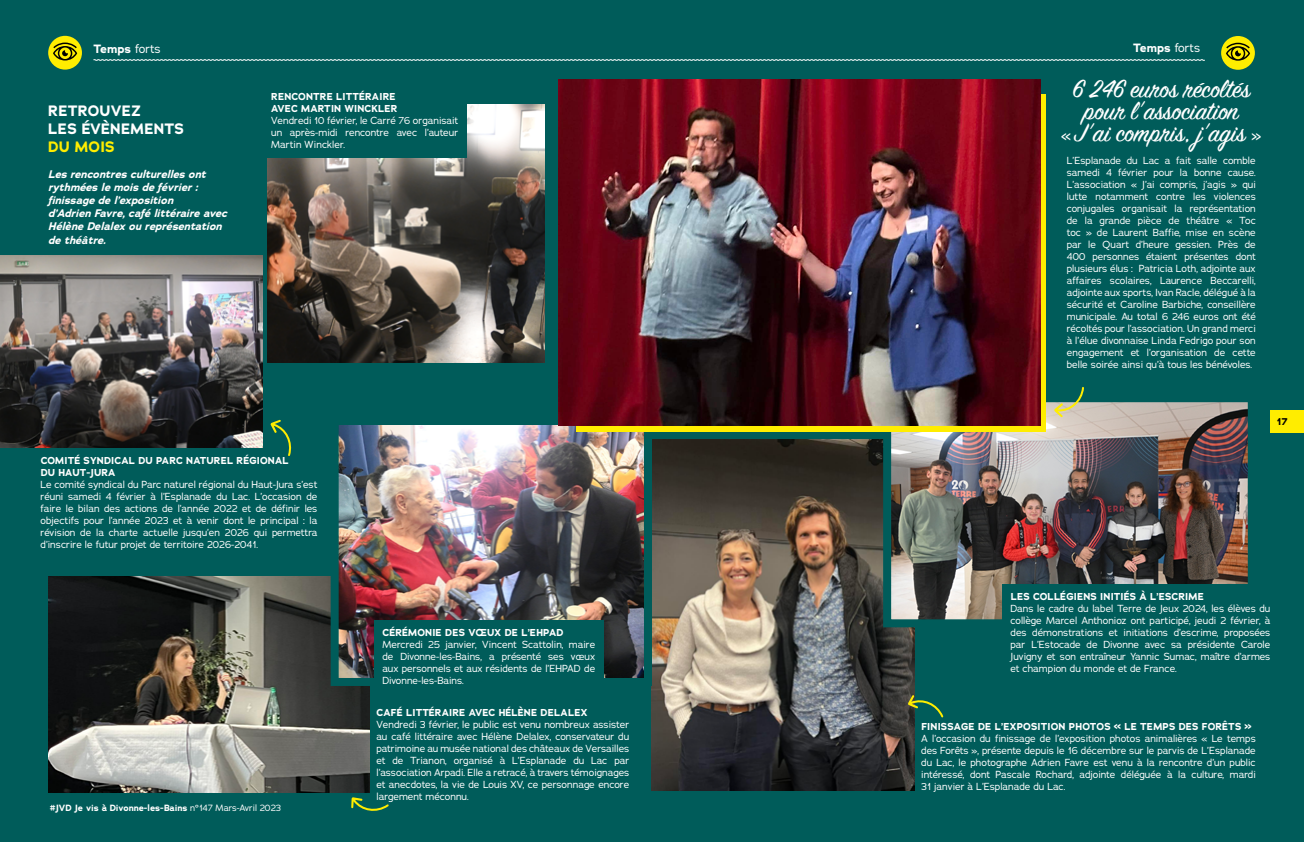
<style>
.page{position:relative;width:1304px;height:842px;background:#005c5a}
.page>*{position:absolute;margin:0;border:0;box-sizing:border-box;transform-origin:0 0}
.t1{font:28px/22px "Sign Painter House Script";color:#fff;text-align:center}
.t2{font:700 15px/18px "Adrianna";letter-spacing:.015em;color:#fff}
.t3{font:700 15px "Adrianna";letter-spacing:.015em;color:#ffed00}
.t4{font:700 12px "Adrianna";color:#fff}
.t5{font:italic 700 11px/13.2px "Adrianna";color:#fff}
.t6{font:10px/12px "Adrianna";color:#fff;text-align:justify}
.t7{font:700 10px/12px "Adrianna";letter-spacing:.015em;color:#fff}
.t8{font:700 10px "Adrianna";color:#000}
.t9{font:700 9px "Adrianna";color:#fff}
.s1{font-weight:400}
.s2{font-family:"Adrianna";font-size:17px}
</style>
<div class="page">
<div style="left:1270px;top:410px;width:34px;height:22px;background:#ffed00"></div>
<div style="left:48px;top:36px;width:34px;height:34px;background:#ffed00;border-radius:50%"></div>
<svg style="left:93px;top:59px;width:1112px;height:2px;background:#8db5b4"></svg>
<svg style="left:53px;top:43px;width:24px;height:17px"></svg>
<div style="left:1221px;top:36px;width:34px;height:34px;background:#ffed00;border-radius:50%"></div>
<svg style="left:1226px;top:43px;width:24px;height:18px"></svg>
<img style="left:0;top:256px;width:263px;height:192px">
<img style="left:652px;top:440px;width:263px;height:351px">
<img style="left:48px;top:576px;width:322px;height:216px">
<img style="left:340px;top:426px;width:303px;height:251px">
<div style="left:331px;top:417px;width:321px;height:269px;border:8px solid #005c5a"></div>
<img style="left:892px;top:403px;width:355px;height:215px">
<div style="left:883px;top:394px;width:373px;height:233px;border:8px solid #005c5a"></div>
<img style="left:267px;top:105px;width:277px;height:257px">
<svg style="left:271px;top:420px;width:21px;height:36px"></svg>
<svg style="left:351px;top:797px;width:38px;height:14px"></svg>
<svg style="left:908px;top:695px;width:35px;height:22px"></svg>
<svg style="left:1054px;top:387px;width:30px;height:30px"></svg>
<div style="left:263px;top:84px;width:204px;height:74px;background:#005c5a"></div>
<div style="left:374px;top:620px;width:230px;height:74px;background:#005c5a"></div>
<div style="left:1002px;top:584px;width:277px;height:100px;background:#005c5a"></div>
<div style="left:576px;top:94px;width:470px;height:338px;background:#ffed00"></div>
<img style="left:558px;top:79px;width:482px;height:347px">
<p class="t4" style="left:94px;top:41px;width:69px">Temps <span class="s1">forts</span></p>
<h2 class="t2" style="left:48px;top:102px;width:137px">RETROUVEZ<br>LES ÉVÈNEMENTS</h2>
<h2 class="t3" style="left:48px;top:137px;width:68px">DU MOIS</h2>
<p class="t5" style="left:48px;top:167px;width:180px">Les rencontres culturelles ont rythmées le mois de février : finissage de l’exposition<br>d’Adrien Favre, café littéraire avec<br>Hélène Delalex ou représentation de théâtre.</p>
<p class="t7" style="left:271px;top:91px;width:128px">RENCONTRE LITTÉRAIRE<br>AVEC MARTIN WINCKLER</p>
<p class="t6" style="left:271px;top:115px;width:189px">Vendredi 10 février, le Carré 76 organisait un après-midi rencontre avec l’auteur Martin Winckler.</p>
<p class="t7" style="left:41px;top:454px;width:250px">COMITÉ SYNDICAL DU PARC NATUREL RÉGIONAL<br>DU HAUT-JURA</p>
<p class="t6" style="left:41px;top:478px;width:278px">Le comité syndical du Parc naturel régional du Haut-Jura s’est réuni samedi 4 février à l’Esplanade du Lac. L’occasion de faire le bilan des actions de l’année 2022 et de définir les objectifs pour l’année 2023 et à venir dont le principal : la révision de la charte actuelle jusqu’en 2026 qui permettra d’inscrire le futur projet de territoire 2026-2041.</p>
<p class="t7" style="left:382px;top:626px;width:183px">CÉRÉMONIE DES VŒUX DE L’EHPAD</p>
<p class="t6" style="left:382px;top:638px;width:214px">Mercredi 25 janvier, Vincent Scattolin, maire de Divonne-les-Bains, a présenté ses vœux aux personnels et aux résidents de l’EHPAD de Divonne-les-Bains.</p>
<p class="t4" style="left:1133px;top:39px;width:69px">Temps <span class="s1">forts</span></p>
<h1 class="t1" style="left:1061px;top:81px;width:202px">6 246 euros récoltés pour l’association<br><span class="s2">«</span> J’ai compris, j’agis <span class="s2">»</span></h1>
<p class="t6" style="left:1067px;top:154px;width:191px">L’Esplanade du Lac a fait salle comble samedi 4 février pour la bonne cause.<br>L’association « J’ai compris, j’agis » qui lutte notamment contre les violences conjugales organisait la représentation de la grande pièce de théâtre « Toc toc » de Laurent Baffie, mise en scène par le Quart d’heure gessien. Près de 400 personnes étaient présentes dont plusieurs élus : Patricia Loth, adjointe aux affaires scolaires, Laurence Beccarelli, adjointe aux sports, Ivan Racle, délégué à la sécurité et Caroline Barbiche, conseillère municipale. Au total 6 246 euros ont été récoltés pour l’association. Un grand merci à l’élue divonnaise Linda Fedrigo pour son engagement et l’organisation de cette belle soirée ainsi qu’à tous les bénévoles.</p>
<p class="t8" style="left:1277px;top:415px;width:12px">17</p>
<p class="t7" style="left:1011px;top:591px;width:195px">LES COLLÉGIENS INITIÉS À L’ESCRIME</p>
<p class="t6" style="left:1011px;top:602px;width:261px">Dans le cadre du label Terre de Jeux 2024, les élèves du collège Marcel Anthonioz ont participé, jeudi 2 février, à des démonstrations et initiations d’escrime, proposées par L’Estocade de Divonne avec sa présidente Carole Juvigny et son entraîneur Yannic Sumac, maître d’armes et champion du monde et de France.</p>
<p class="t9" style="left:50px;top:802px;width:233px">#JVD Je vis à Divonne-les-Bains <span class="s1">n°147 Mars-Avril 2023</span></p>
<p class="t7" style="left:377px;top:706px;width:213px">CAFÉ LITTÉRAIRE AVEC HÉLÈNE DELALEX</p>
<p class="t6" style="left:376px;top:718px;width:254px">Vendredi 3 février, le public est venu nombreux assister au café littéraire avec Hélène Delalex, conservateur du patrimoine au musée national des châteaux de Versailles et de Trianon, organisé à L’Esplanade du Lac par l’association Arpadi. Elle a retracé, à travers témoignages et anecdotes, la vie de Louis XV, ce personnage encore largement méconnu.</p>
<p class="t7" style="left:921px;top:720px;width:332px">FINISSAGE DE L’EXPOSITION PHOTOS « LE TEMPS DES FORÊTS »</p>
<p class="t6" style="left:921px;top:732px;width:336px">A l’occasion du finissage de l’exposition photos animalières « Le temps des Forêts », présente depuis le 16 décembre sur le parvis de L’Esplanade du Lac, le photographe Adrien Favre est venu à la rencontre d’un public intéressé, dont Pascale Rochard, adjointe déléguée à la culture, mardi 31 janvier à L’Esplanade du Lac.</p>
</div>
